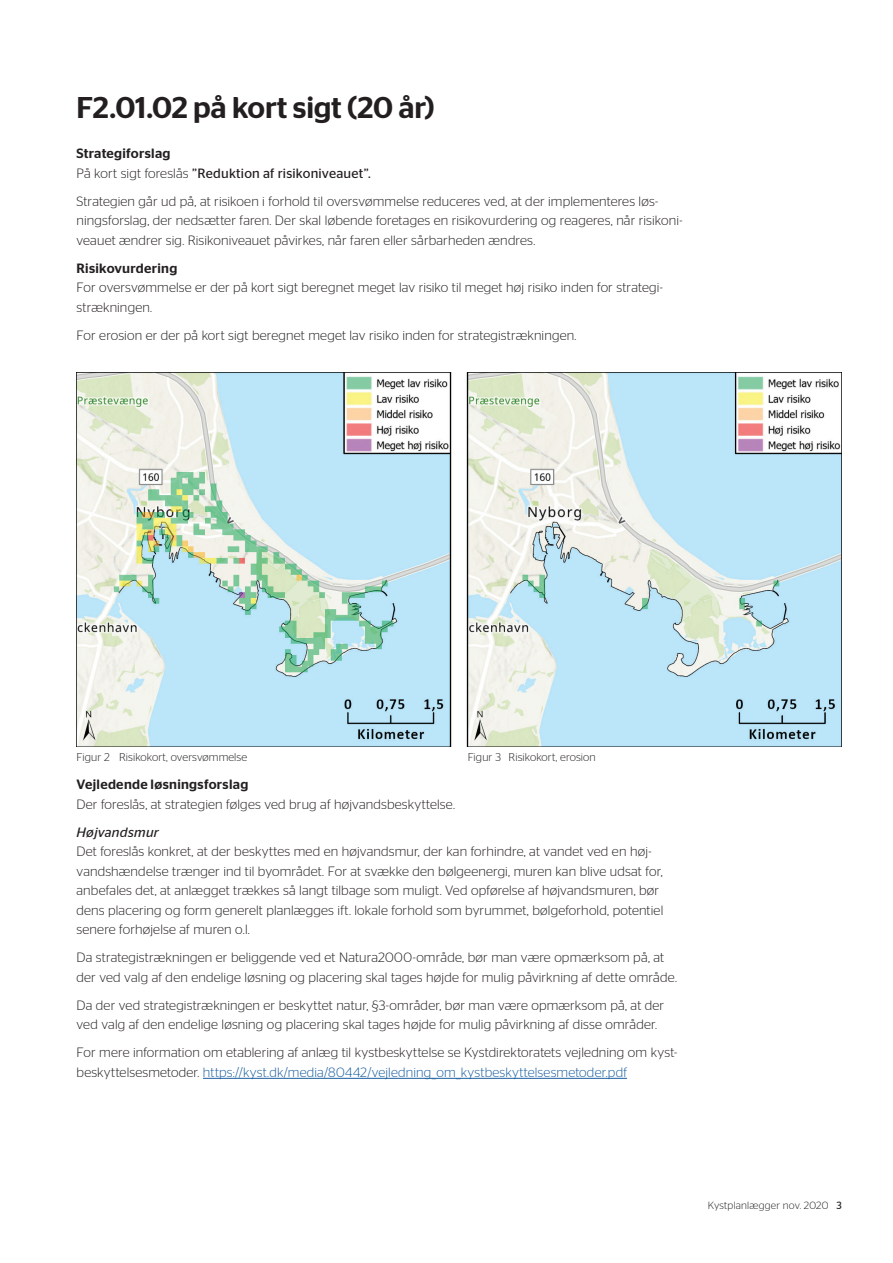
<style>
.page{position:relative;width:893px;height:1263px;background:#fff}
.page>*{position:absolute;margin:0;border:0;box-sizing:border-box;transform-origin:0 0}
.t1{font:500 30px "Stag Sans";letter-spacing:-.01em;color:#231f20}
.t2{font:300 13.5px/19.5px "Stag Sans";letter-spacing:.01em;color:#231f20}
.t3{font:13.5px/19.5px "Stag Sans";letter-spacing:.015em;color:#231f20}
.t4{font:500 13.5px "Stag Sans";letter-spacing:.02em;color:#231f20}
.t5{font:italic 13.5px "Stag Sans";letter-spacing:.02em;color:#231f20}
.t6{font:300 11.25px "Stag Sans";letter-spacing:.01em;color:#231f20}
.t7{font:300 10.5px "Stag Sans";letter-spacing:.02em;color:#231f20}
.s1{font-weight:500}
.s2{font-weight:300}
.s3{color:#175d9e}
.s4{font-weight:400}
</style>
<div class="page">
<hr style="left:203px;top:1078px;width:424px;height:1px;background:#175d9e">
<img style="left:77px;top:372px;width:765px;height:374px">
<h1 class="t1" style="left:77px;top:90px;width:360px">F2.01.02 på kort sigt (20 år)</h1>
<p class="t3" style="left:77px;top:144px;width:296px"><span class="s1">Strategiforslag<br></span><span class="s2">På kort sigt foreslås</span> ”Reduktion af risikoniveauet”.</p>
<p class="t2" style="left:77px;top:191px;width:607px">Strategien går ud på, at risikoen i forhold til oversvømmelse reduceres ved, at der implementeres løs&shy;ningsforslag, der nedsætter faren. Der skal løbende foretages en risikovurdering og reageres, når risikoni&shy;veauet ændrer sig. Risikoniveauet påvirkes, når faren eller sårbarheden ændres.</p>
<p class="t4" style="left:77px;top:260px;width:102px">Risikovurdering</p>
<p class="t2" style="left:77px;top:278px;width:588px">For oversvømmelse er der på kort sigt beregnet meget lav risiko til meget høj risiko inden for strategi&shy;strækningen.</p>
<p class="t2" style="left:77px;top:325px;width:501px">For erosion er der på kort sigt beregnet meget lav risiko inden for strategistrækningen.</p>
<p class="t6" style="left:77px;top:751px;width:172px">Figur 2 Risikokort, oversvømmelse</p>
<p class="t6" style="left:468px;top:751px;width:130px">Figur 3 Risikokort, erosion</p>
<p class="t4" style="left:77px;top:777px;width:173px">Vejledende løsningsforslag</p>
<p class="t2" style="left:77px;top:794px;width:380px">Der foreslås, at strategien følges ved brug af højvandsbeskyttelse.</p>
<p class="t5" style="left:77px;top:824px;width:84px">Højvandsmur</p>
<p class="t2" style="left:77px;top:842px;width:588px">Det foreslås konkret, at der beskyttes med en højvandsmur, der kan forhindre, at vandet ved en høj&shy;vandshændelse trænger ind til byområdet. For at svække den bølgeenergi, muren kan blive udsat for, anbefales det, at anlægget trækkes så langt tilbage som muligt. Ved opførelse af højvandsmuren, bør dens placering og form generelt planlægges ift. lokale forhold som byrummet, bølgeforhold, potentiel senere forhøjelse af muren o.l.</p>
<p class="t2" style="left:77px;top:948px;width:602px">Da strategistrækningen er beliggende ved et Natura2000-område, bør man være opmærksom på, at der ved valg af den endelige løsning og placering skal tages højde for mulig påvirkning af dette område.</p>
<p class="t2" style="left:77px;top:995px;width:589px">Da der ved strategistrækningen er beskyttet natur, §3-områder, bør man være opmærksom på, at der ved valg af den endelige løsning og placering skal tages højde for mulig påvirkning af disse områder.</p>
<p class="t2" style="left:77px;top:1043px;width:602px">For mere information om etablering af anlæg til kystbeskyttelse se Kystdirektoratets vejledning om kyst&shy;beskyttelsesmetoder. <span class="s3">https://kyst.dk/media/80442/vejledning_om_kystbeskyttelsesmetoder.pdf</span></p>
<p class="t7" style="left:708px;top:1200px;width:135px">Kystplanlægger nov. 2020 <span class="s4">3</span></p>
</div>
